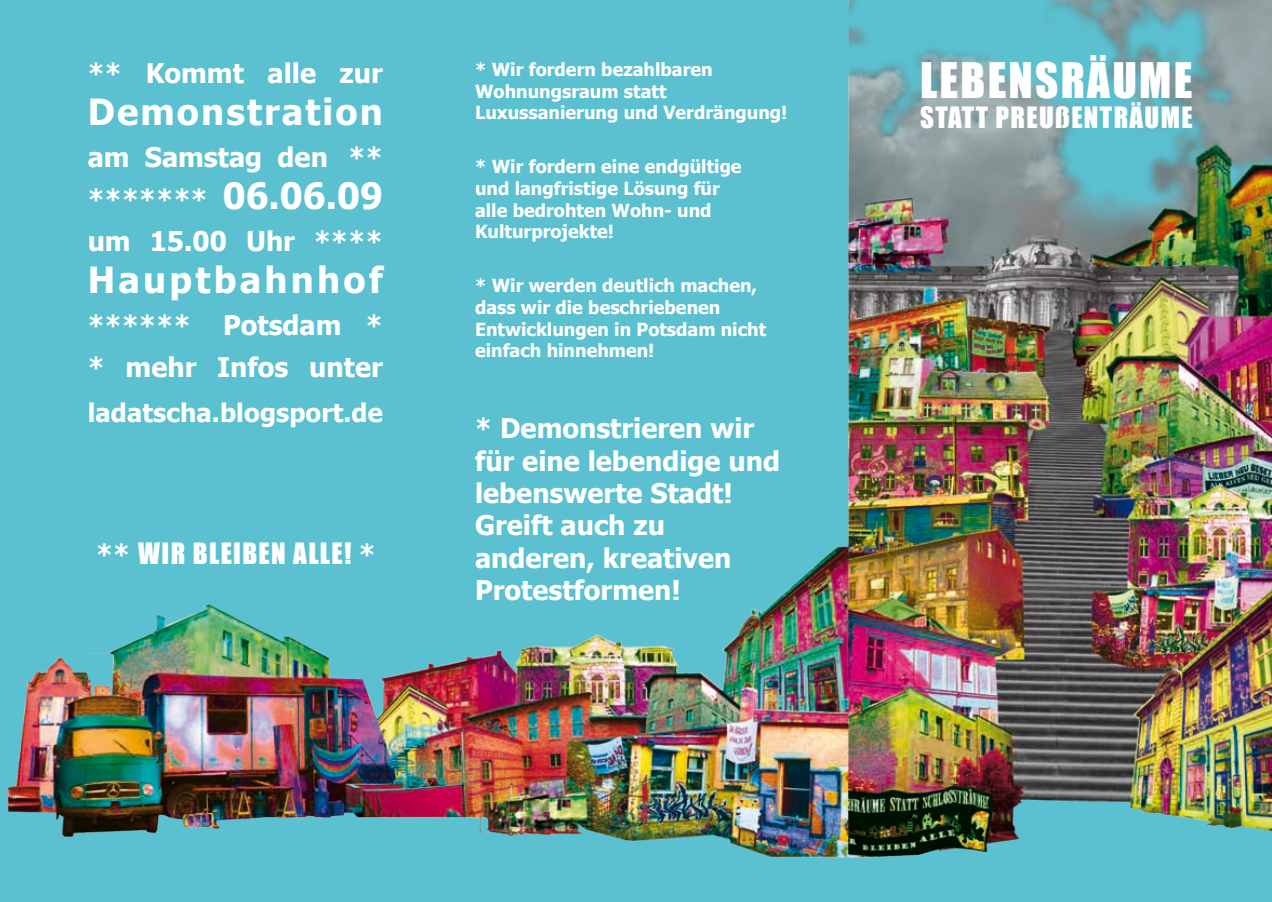
<style>
.page{position:relative;width:1272px;height:902px;background:#fff}
.page>*{position:absolute;margin:0;border:0;box-sizing:border-box;transform-origin:0 0}
.t1{font:45px "Impact";letter-spacing:.05em;color:#fff}
.t2{font:700 36px "Tahoma";letter-spacing:.06em;color:#fff}
.t3{font:700 36px "Tahoma";letter-spacing:.09em;color:#fff}
.t4{font:700 27px/32.4px "Tahoma";color:#fff}
.t5{font:27px "Impact";letter-spacing:.05em;color:#fff}
.t6{font:700 25.5px "Tahoma";letter-spacing:.005em;color:#fff}
.t7{font:700 18px/21.6px "Tahoma";color:#fff}
.s1{font-size:27px}
.s2{font-family:"Tahoma";font-weight:700}
</style>
<div class="page">
<div style="left:0;top:0;width:1271px;height:901px;background:#5bc0d0"></div>
<img style="left:8px;top:0;width:1263px;height:858px">
<h3 class="t4" style="left:88px;top:55px;width:297px">** Kommt alle zur</h3>
<h2 class="t2" style="left:88px;top:87px;width:297px">Demonstration</h2>
<h3 class="t4" style="left:88px;top:139px;width:297px">am Samstag den **</h3>
<h2 class="t2" style="left:88px;top:171px;width:297px"><span class="s1">*******</span> 06.06.09</h2>
<h3 class="t4" style="left:88px;top:223px;width:297px">um 15.00 Uhr ****</h3>
<h2 class="t3" style="left:88px;top:255px;width:297px">Hauptbahnhof</h2>
<h3 class="t4" style="left:88px;top:303px;width:297px;line-height:42px">****** Potsdam * * mehr Infos unter</h3>
<h3 class="t6" style="left:88px;top:395px;width:297px">ladatscha.blogsport.de</h3>
<h3 class="t5" style="left:96px;top:532px;width:281px"><span class="s2">**</span> WIR BLEIBEN ALLE! <span class="s2">*</span></h3>
<p class="t7" style="left:475px;top:58px;width:314px">* Wir fordern bezahlbaren<br>Wohnungsraum statt<br>Luxussanierung und Verdrängung!</p>
<p class="t7" style="left:475px;top:155px;width:268px">* Wir fordern eine endgültige und langfristige Lösung für alle bedrohten Wohn- und<br>Kulturprojekte!</p>
<p class="t7" style="left:475px;top:274px;width:293px">* Wir werden deutlich machen, dass wir die beschriebenen<br>Entwicklungen in Potsdam nicht einfach hinnehmen!</p>
<h3 class="t4" style="left:475px;top:410px;width:306px">* Demonstrieren wir für eine lebendige und lebenswerte Stadt!<br>Greift auch zu anderen, kreativen<br>Protestformen!</h3>
<h1 class="t1" style="left:920px;top:45px;width:274px">LEBENSRÄUME</h1>
<h3 class="t5" style="left:920px;top:96px;width:274px">STATT PREUßENTRÄUME</h3>
</div>
